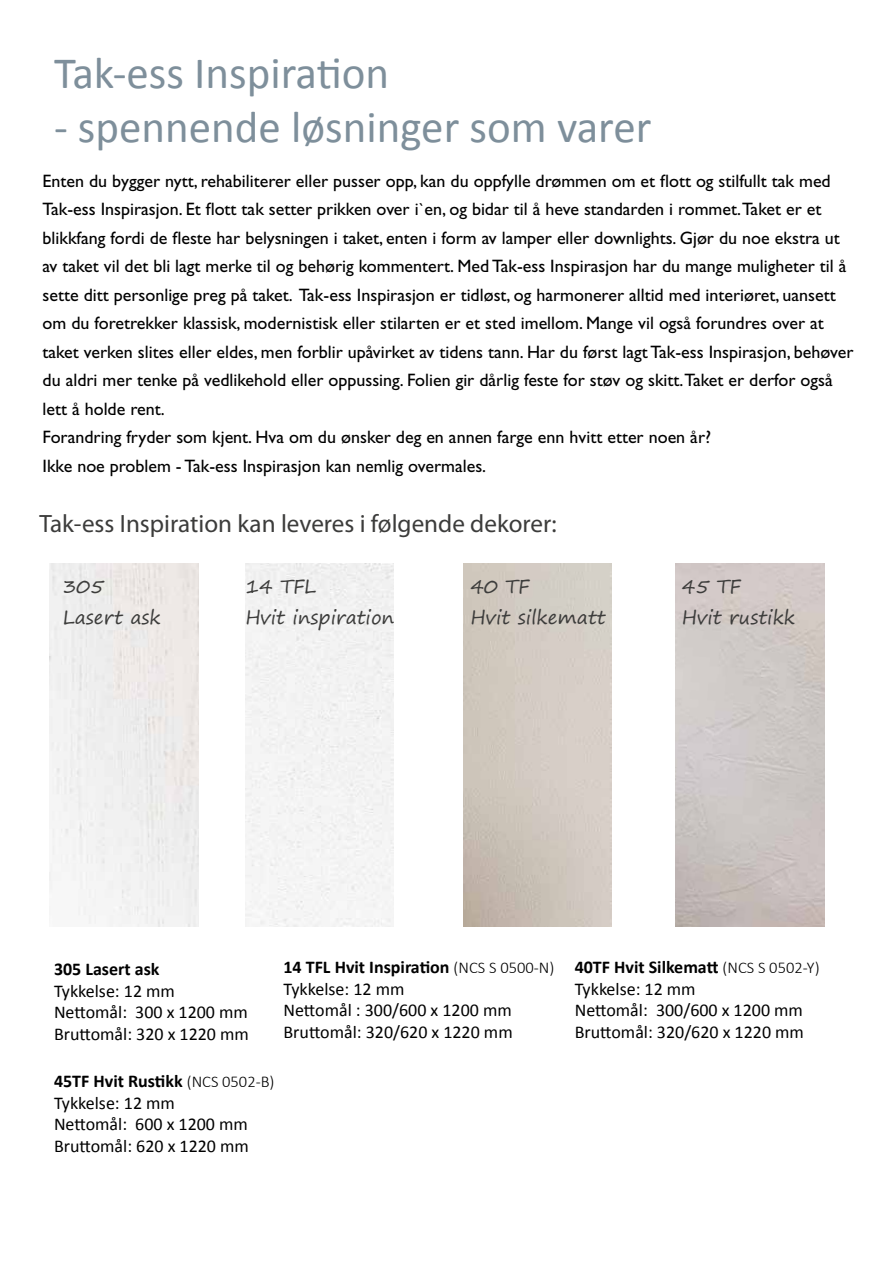
<style>
.page{position:relative;width:893px;height:1263px;background:#fff}
.page>*{position:absolute;margin:0;border:0;box-sizing:border-box;transform-origin:0 0}
.t1{font:45px "Calibri";color:#7e8f9b}
.t2{font:25.05px "Myriad Pro";color:#3c3c3b}
.t3{font:18.9px/31.3px "Segoe Print";color:#3c3c3b}
.t4{font:18px/28.5px "Gill Sans Std";color:#000}
.t5{font:18px/21.6px "Calibri";color:#000}
.t6{font:700 18px "Calibri";color:#000}
.s1{font-weight:700}
.s2{font-weight:300;font-size:16.5px}
</style>
<div class="page">
<img style="left:50px;top:563px;width:148px;height:364px">
<h1 class="t1" style="left:54px;top:42px;width:337px">Tak-ess Inspiration</h1>
<h1 class="t1" style="left:54px;top:96px;width:599px">- spennende løsninger som varer</h1>
<p class="t4" style="left:43px;top:167px;width:812px">Enten du bygger nytt, rehabiliterer eller pusser opp, kan du oppfylle drømmen om et flott og stilfullt tak med Tak-ess Inspirasjon. Et flott tak setter prikken over i`en, og bidar til å heve standarden i rommet.Taket er et blikkfang fordi de fleste har belysningen i taket, enten i form av lamper eller downlights. Gjør du noe ekstra ut av taket vil det bli lagt merke til og behørig kommentert. Med Tak-ess Inspirasjon har du mange muligheter til å sette ditt personlige preg på taket. Tak-ess Inspirasjon er tidløst, og harmonerer alltid med interiøret, uansett om du foretrekker klassisk, modernistisk eller stilarten er et sted imellom. Mange vil også forundres over at taket verken slites eller eldes, men forblir upåvirket av tidens tann. Har du først lagt Tak-ess Inspirasjon, behøver du aldri mer tenke på vedlikehold eller oppussing. Folien gir dårlig feste for støv og skitt.Taket er derfor også lett å holde rent.<br>Forandring fryder som kjent. Hva om du ønsker deg en annen farge enn hvitt etter noen år?<br>Ikke noe problem - Tak-ess Inspirasjon kan nemlig overmales.</p>
<h2 class="t2" style="left:39px;top:508px;width:519px">Tak-ess Inspiration kan leveres i følgende dekorer:</h2>
<p class="t3" style="left:63px;top:570px;width:100px">305<br>Lasert ask</p>
<p class="t3" style="left:245px;top:570px;width:150px">14 TFL<br>Hvit inspiration</p>
<p class="t3" style="left:471px;top:570px;width:137px">40 TF<br>Hvit silkematt</p>
<p class="t3" style="left:682px;top:570px;width:115px">45 TF<br>Hvit rustikk</p>
<p class="t6" style="left:54px;top:956px;width:107px">305 Lasert ask</p>
<p class="t5" style="left:54px;top:979px;width:196px">Tykkelse: 12 mm<br>Nettomål: 300 x 1200 mm<br>Bruttomål: 320 x 1220 mm</p>
<p class="t5" style="left:283px;top:956px;width:272px"><span class="s1">14 TFL Hvit Inspiration</span> <span class="s2">(NCS S 0500-N)<br></span>Tykkelse: 12 mm<br>Nettomål : 300/600 x 1200 mm<br>Bruttomål: 320/620 x 1220 mm</p>
<p class="t5" style="left:54px;top:1070px;width:222px"><span class="s1">45TF Hvit Rustikk</span> <span class="s2">(NCS 0502-B)<br></span>Tykkelse: 12 mm<br>Nettomål: 600 x 1200 mm<br>Bruttomål: 620 x 1220 mm</p>
<p class="t5" style="left:575px;top:956px;width:246px"><span class="s1">40TF Hvit Silkematt</span> <span class="s2">(NCS S 0502-Y)<br></span>Tykkelse: 12 mm<br>Nettomål: 300/600 x 1200 mm<br>Bruttomål: 320/620 x 1220 mm</p>
</div>
